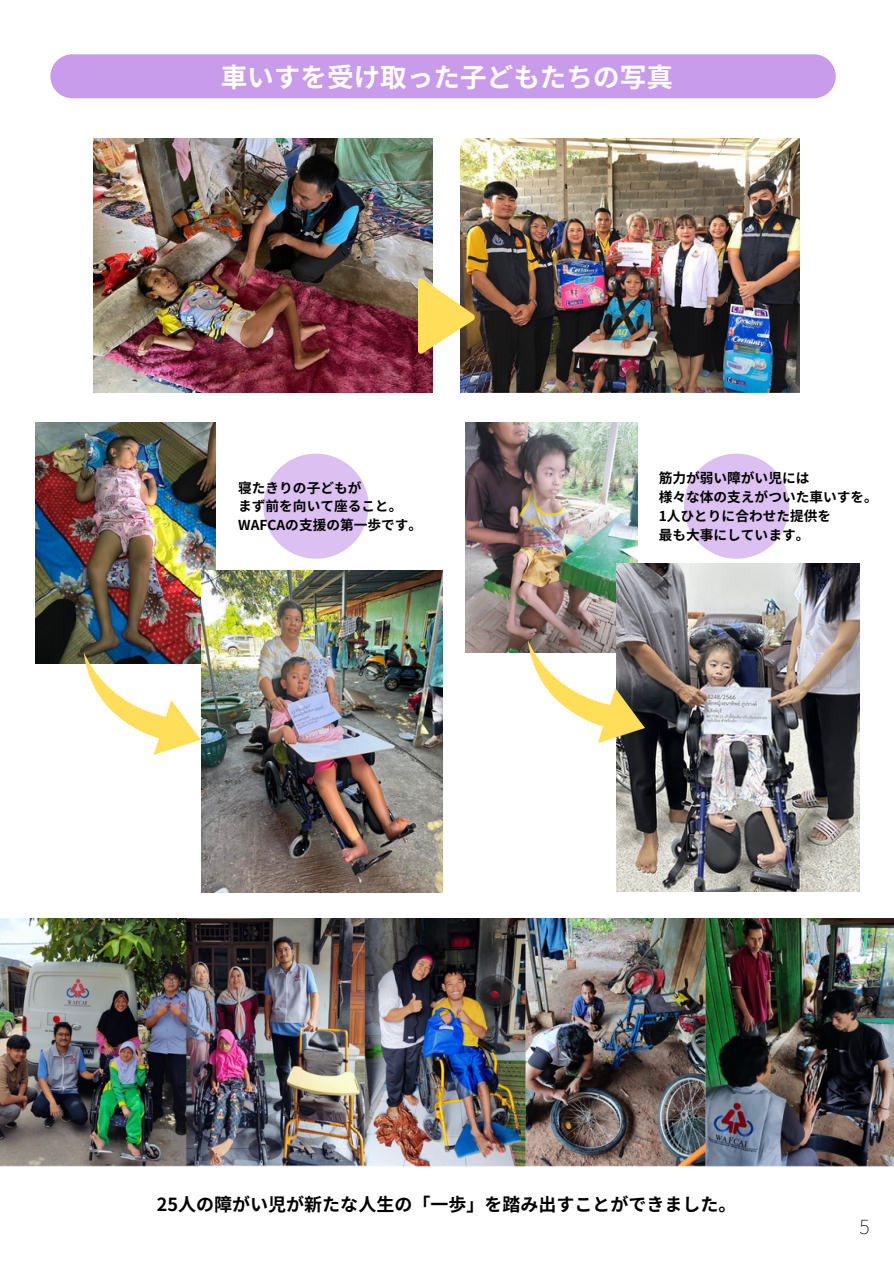
<style>
.page{position:relative;width:894px;height:1264px;background:#fff}
.page>*{position:absolute;margin:0;border:0;box-sizing:border-box;transform-origin:0 0}
.t1{font:700 26.55px "Noto Sans JP";color:#fff}
.t2{font:100 19.5px "Noto Sans JP";color:#000}
.t3{font:700 18px "Noto Sans JP";color:#000}
.t4{font:700 13.65px/18.8px "Noto Sans JP";color:#000}
</style>
<div class="page">
<div style="left:50px;top:54px;width:785px;height:44px;background:#c99ceb"></div>
<img style="left:0;top:918px;width:893px;height:249px">
<img style="left:94px;top:138px;width:338px;height:254px">
<img style="left:460px;top:138px;width:339px;height:254px">
<img style="left:36px;top:422px;width:180px;height:241px">
<img style="left:201px;top:570px;width:241px;height:322px">
<img style="left:465px;top:422px;width:172px;height:230px">
<img style="left:616px;top:563px;width:243px;height:328px">
<svg style="left:418px;top:277px;width:57px;height:78px"></svg>
<svg style="left:61px;top:647px;width:148px;height:125px"></svg>
<svg style="left:505px;top:635px;width:148px;height:125px"></svg>
<div style="left:263px;top:453px;width:105px;height:106px;background:#ddc0f2;border-radius:50%"></div>
<div style="left:683px;top:453px;width:105px;height:106px;background:#ddc0f2;border-radius:50%"></div>
<p class="t1" style="left:220px;top:56px;width:453px">車いすを受け取った子どもたちの写真</p>
<p class="t4" style="left:238px;top:477px;width:185px">寝たきりの子どもが<br>まず前を向いて座ること。<br>WAFCAの支援の第一歩です。</p>
<p class="t4" style="left:658px;top:468px;width:152px">筋力が弱い障がい児には</p>
<p class="t4" style="left:658px;top:487px;width:220px">様々な体の支えがついた車いすを。</p>
<p class="t4" style="left:658px;top:505px;width:174px">1人ひとりに合わせた提供を</p>
<p class="t4" style="left:658px;top:524px;width:152px">最も大事にしています。</p>
<p class="t3" style="left:157px;top:1190px;width:581px">25人の障がい児が新たな人生の「一歩」を踏み出すことができました。</p>
<p class="t2" style="left:859px;top:1210px;width:12px">5</p>
</div>
